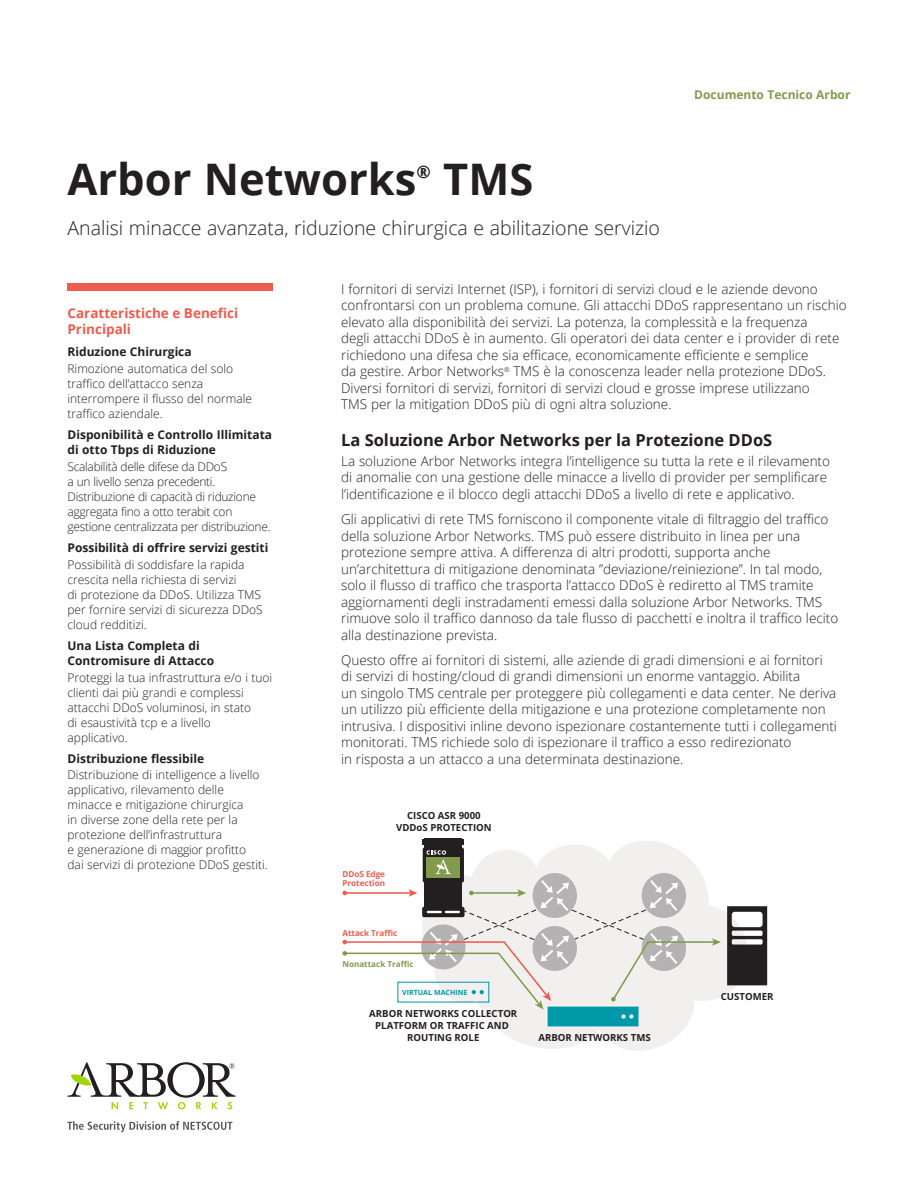
<style>
.page{position:relative;width:918px;height:1188px;background:#fff}
.page>*{position:absolute;margin:0;border:0;box-sizing:border-box;transform-origin:0 0}
.t1{font:700 43.5px "Open Sans";color:#231f20}
.Subtitle{font:300 19.5px "Open Sans";color:#231f20}
.t2{font:700 17.25px "Open Sans";color:#231f20}
.Heading_B{font:700 16.5px "Open Sans";color:#231f20}
.Body_Copy{font:300 13.5px/16.5px "Open Sans";color:#231f20}
.Watermelon_Key_Featu{font:700 13.5px/16.5px "Open Sans";color:#ed5c4e}
.Sidebar_Body_Copy{font:300 12px/15px "Open Sans";color:#231f20}
.Black_Key_Feature_He{font:700 12px/15px "Open Sans";color:#231f20}
.Sidebar_Body_Copy-2{font:300 12px/15px "Open Sans";letter-spacing:-.025em;color:#231f20}
.Arbor_Data_Sheet{font:700 12px "Open Sans";color:#809b4c}
.t3{font:700 9.75px/11.9px "Open Sans";color:#231f20;text-align:center}
.t4{font:700 8.25px/9.3px "Open Sans";color:#ed5c4e}
.t5{font:700 8.25px "Open Sans";color:#809b4c}
.t6{font:700 7.2px "Open Sans";color:#0099a9}
</style>
<div class="page">
<svg style="left:67px;top:1062px;width:168px;height:47px"></svg>
<svg style="left:67px;top:1121px;width:165px;height:11px"></svg>
<div style="left:68px;top:283px;width:205px;height:7px;background:#ed5c4e"></div>
<svg style="left:422px;top:838px;width:325px;height:213px"></svg>
<div style="left:425px;top:839px;width:37px;height:78px;background:#231f20"></div>
<div style="left:423px;top:848px;width:41px;height:34px;background:#231f20;border-radius:2px"></div>
<div style="left:422px;top:839px;width:42px;height:5px;background:#231f20"></div>
<svg style="left:727px;top:906px;width:40px;height:79px"></svg>
<svg style="left:342px;top:850px;width:379px;height:176px"></svg>
<p class="t1" style="left:68px;top:149px;width:350px">Arbor Networks</p>
<p class="t2" style="left:416px;top:160px;width:16px">®</p>
<p class="t1" style="left:443px;top:149px;width:92px">TMS</p>
<p class="Subtitle" style="left:68px;top:215px;width:594px">Analisi minacce avanzata, riduzione chirurgica e abilitazione servizio</p>
<p class="Arbor_Data_Sheet" style="left:694px;top:86px;width:158px">Documento Tecnico Arbor</p>
<p class="Watermelon_Key_Featu" style="left:68px;top:304px;width:172px">Caratteristiche e Benefici<br>Principali</p>
<p class="Black_Key_Feature_He" style="left:68px;top:344px;width:126px">Riduzione Chirurgica</p>
<p class="Sidebar_Body_Copy" style="left:68px;top:360px;width:186px">Rimozione automatica del solo traffico dell’attacco senza interrompere il flusso del normale traffico aziendale.</p>
<p class="Black_Key_Feature_He" style="left:68px;top:427px;width:206px">Disponibilità e Controllo Illimitata di otto Tbps di Riduzione</p>
<p class="Sidebar_Body_Copy-2" style="left:68px;top:458px;width:205px">Scalabilità delle difese da DDoS<br>a un livello senza precedenti.<br>Distribuzione di capacità di riduzione aggregata fino a otto terabit con gestione centralizzata per distribuzione.</p>
<p class="Black_Key_Feature_He" style="left:68px;top:540px;width:203px">Possibilità di offrire servizi gestiti</p>
<p class="Sidebar_Body_Copy" style="left:68px;top:556px;width:197px">Possibilità di soddisfare la rapida crescita nella richiesta di servizi<br>di protezione da DDoS. Utilizza TMS per fornire servizi di sicurezza DDoS cloud redditizi.</p>
<p class="Black_Key_Feature_He" style="left:68px;top:638px;width:148px">Una Lista Completa di<br>Contromisure di Attacco</p>
<p class="Sidebar_Body_Copy" style="left:68px;top:669px;width:206px">Proteggi la tua infrastruttura e/o i tuoi clienti dai più grandi e complessi attacchi DDoS voluminosi, in stato<br>di esaustività tcp e a livello applicativo.</p>
<p class="Black_Key_Feature_He" style="left:68px;top:751px;width:138px">Distribuzione flessibile</p>
<p class="Sidebar_Body_Copy" style="left:68px;top:767px;width:202px">Distribuzione di intelligence a livello applicativo, rilevamento delle minacce e mitigazione chirurgica<br>in diverse zone della rete per la protezione dell’infrastruttura<br>e generazione di maggior profitto<br>dai servizi di protezione DDoS gestiti.</p>
<p class="Body_Copy" style="left:341px;top:280px;width:507px">I fornitori di servizi Internet (ISP), i fornitori di servizi cloud e le aziende devono confrontarsi con un problema comune. Gli attacchi DDoS rappresentano un rischio elevato alla disponibilità dei servizi. La potenza, la complessità e la frequenza<br>degli attacchi DDoS è in aumento. Gli operatori dei data center e i provider di rete richiedono una difesa che sia efficace, economicamente efficiente e semplice<br>da gestire. Arbor Networks<sup>®</sup> TMS è la conoscenza leader nella protezione DDoS.<br>Diversi fornitori di servizi, fornitori di servizi cloud e grosse imprese utilizzano<br>TMS per la mitigation DDoS più di ogni altra soluzione.</p>
<p class="Heading_B" style="left:341px;top:429px;width:433px">La Soluzione Arbor Networks per la Protezione DDoS</p>
<p class="Body_Copy" style="left:341px;top:452px;width:490px">La soluzione Arbor Networks integra l’intelligence su tutta la rete e il rilevamento di anomalie con una gestione delle minacce a livello di provider per semplificare l’identificazione e il blocco degli attacchi DDoS a livello di rete e applicativo.</p>
<p class="Body_Copy" style="left:341px;top:511px;width:499px">Gli applicativi di rete TMS forniscono il componente vitale di filtraggio del traffico della soluzione Arbor Networks. TMS può essere distribuito in linea per una protezione sempre attiva. A differenza di altri prodotti, supporta anche un’architettura di mitigazione denominata ”deviazione/reiniezione”. In tal modo, solo il flusso di traffico che trasporta l’attacco DDoS è rediretto al TMS tramite aggiornamenti degli instradamenti emessi dalla soluzione Arbor Networks. TMS rimuove solo il traffico dannoso da tale flusso di pacchetti e inoltra il traffico lecito alla destinazione prevista.</p>
<p class="Body_Copy" style="left:341px;top:651px;width:497px">Questo offre ai fornitori di sistemi, alle aziende di gradi dimensioni e ai fornitori di servizi di hosting/cloud di grandi dimensioni un enorme vantaggio. Abilita<br>un singolo TMS centrale per proteggere più collegamenti e data center. Ne deriva un utilizzo più efficiente della mitigazione e una protezione completamente non intrusiva. I dispositivi inline devono ispezionare costantemente tutti i collegamenti monitorati. TMS richiede solo di ispezionare il traffico a esso redirezionato<br>in risposta a un attacco a una determinata destinazione.</p>
<p class="t3" style="left:396px;top:810px;width:97px">CISCO ASR 9000<br>VDDoS PROTECTION</p>
<p class="t4" style="left:342px;top:869px;width:44px">DDoS Edge<br>Protection</p>
<p class="t4" style="left:342px;top:928px;width:56px">Attack Traffic</p>
<p class="t5" style="left:342px;top:958px;width:73px">Nonattack Traffic</p>
<p class="t6" style="left:402px;top:987px;width:67px">VIRTUAL MACHINE</p>
<p class="t3" style="left:369px;top:1008px;width:150px">ARBOR NETWORKS COLLECTOR<br>PLATFORM OR TRAFFIC AND<br>ROUTING ROLE</p>
<p class="t3" style="left:539px;top:1031px;width:114px">ARBOR NETWORKS TMS</p>
<p class="t3" style="left:721px;top:990px;width:54px">CUSTOMER</p>
</div>
